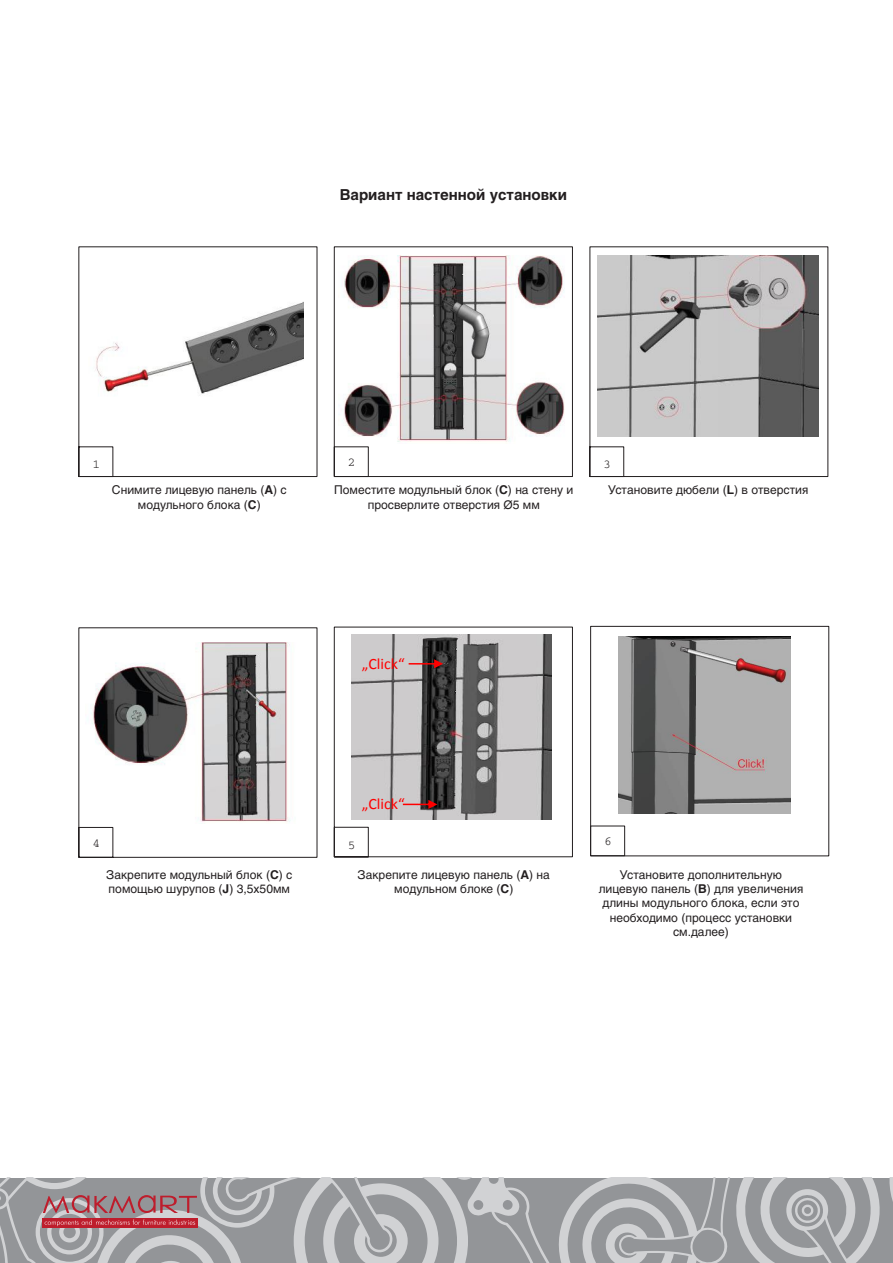
<style>
.page{position:relative;width:893px;height:1263px;background:#fff}
.page>*{position:absolute;margin:0;border:0;box-sizing:border-box;transform-origin:0 0}
.t1{font:15.9px "Calibri";color:#f00}
.t2{font:700 15px "Helios";color:#231f20}
.t3{font:12px/14.4px "Helios";color:#231f20;text-align:center}
.t4{font:12px "Courier";color:#231f20}
.s1{font-weight:700}
.s2{font-family:"Arial"}
</style>
<div class="page">
<svg style="left:888px;top:1178px;width:5px;height:85px"></svg>
<svg style="left:0;top:1178px;width:881px;height:85px;background:#a6a3a6"></svg>
<svg style="left:78px;top:246px;width:239px;height:231px"></svg>
<img style="left:88px;top:267px;width:215px;height:148px">
<svg style="left:334px;top:246px;width:239px;height:231px"></svg>
<img style="left:339px;top:255px;width:227px;height:189px">
<svg style="left:589px;top:246px;width:239px;height:231px"></svg>
<img style="left:598px;top:255px;width:221px;height:182px">
<svg style="left:78px;top:627px;width:239px;height:231px"></svg>
<img style="left:86px;top:643px;width:224px;height:181px">
<svg style="left:334px;top:627px;width:239px;height:230px"></svg>
<img style="left:351px;top:634px;width:201px;height:186px">
<svg style="left:409px;top:659px;width:34px;height:9px"></svg>
<svg style="left:403px;top:800px;width:34px;height:9px"></svg>
<div style="left:590px;top:826px;width:35px;height:30px;border:1px solid #231f20"></div>
<div style="left:590px;top:626px;width:239px;height:230px;border:1px solid #231f20"></div>
<img style="left:619px;top:636px;width:172px;height:177px">
<p class="t2" style="left:340px;top:186px;width:229px">Вариант настенной установки</p>
<p class="t4" style="left:93px;top:459px;width:9px">1</p>
<p class="t4" style="left:348px;top:456px;width:9px">2</p>
<p class="t4" style="left:604px;top:459px;width:9px">3</p>
<p class="t3" style="left:112px;top:482px;width:176px">Снимите лицевую панель (<span class="s1">A</span>) с модульного блока (<span class="s1">C</span>)</p>
<p class="t3" style="left:334px;top:482px;width:241px">Поместите модульный блок (<span class="s1">C</span>) на стену и просверлите отверстия <span class="s2">Ø</span>5 мм</p>
<p class="t3" style="left:608px;top:482px;width:202px">Установите дюбели (<span class="s1">L</span>) в отверстия</p>
<h1 class="t1" style="left:362px;top:654px;width:44px">„Click“</h1>
<h1 class="t1" style="left:362px;top:793px;width:44px">„Click“</h1>
<p class="t4" style="left:93px;top:837px;width:9px">4</p>
<p class="t4" style="left:348px;top:839px;width:9px">5</p>
<p class="t4" style="left:605px;top:835px;width:9px">6</p>
<p class="t3" style="left:106px;top:867px;width:187px;text-align:left">Закрепите модульный блок (<span class="s1">C</span>) с помощью шурупов (<span class="s1">J</span>) 3,5х50мм</p>
<p class="t3" style="left:358px;top:867px;width:194px">Закрепите лицевую панель (<span class="s1">A</span>) на модульном блоке (<span class="s1">C</span>)</p>
<p class="t3" style="left:599px;top:867px;width:206px">Установите дополнительную лицевую панель (<span class="s1">B</span>) для увеличения длины модульного блока, если это необходимо (процесс установки см.далее)</p>
</div>
